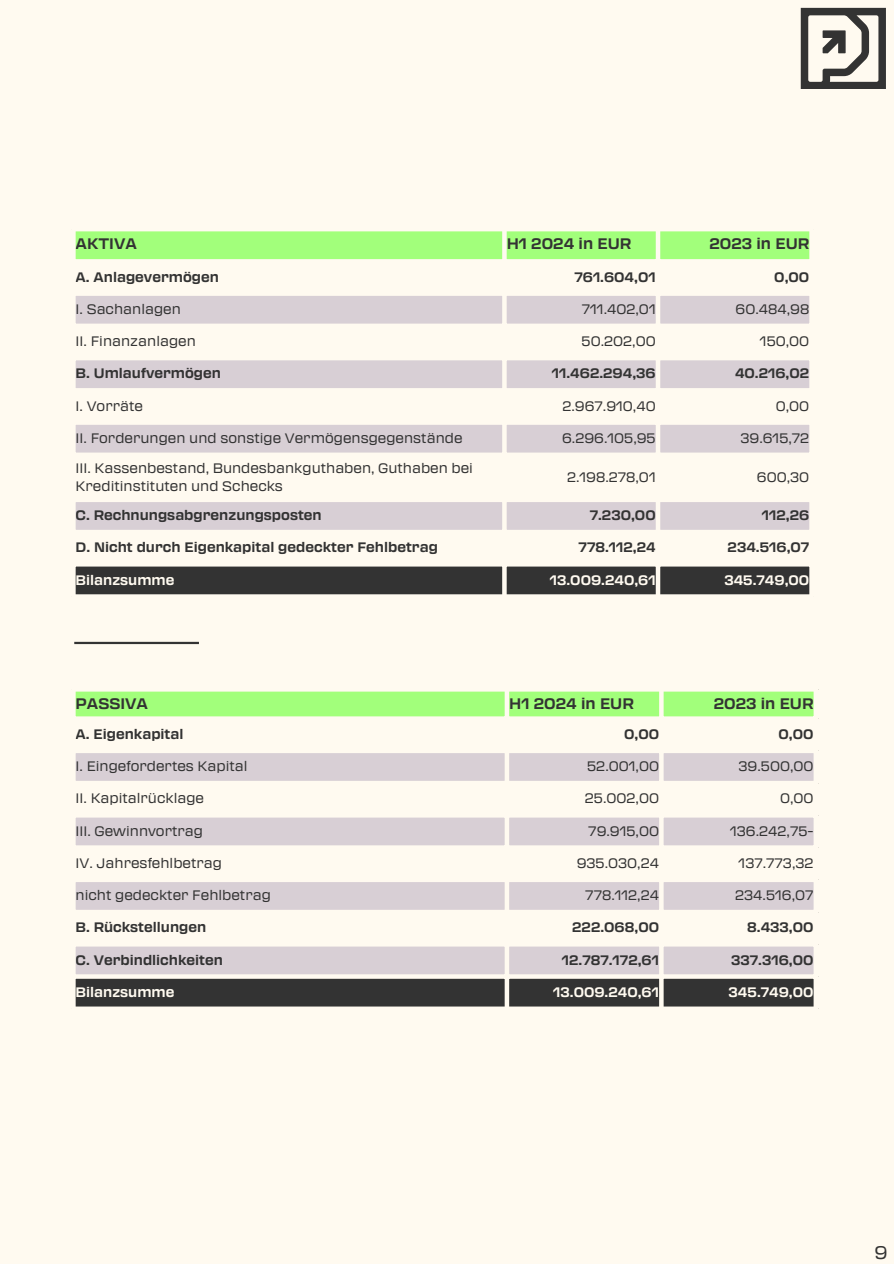
<style>
.page{position:relative;width:894px;height:1264px;background:#fff}
.page>*{position:absolute;margin:0;border:0;box-sizing:border-box;transform-origin:0 0}
.t1{font:18px "Transducer";color:#333}
.t2{font:700 15px "Transducer";color:#333}
.t3{font:13.5px "Transducer";color:#333}
.t4{font:700 13.5px "Transducer";color:#333}
.t5{font:700 13.5px "Transducer";color:#fffaf0}
</style>
<div class="page">
<div style="left:0;top:0;width:893px;height:1263px;background:#fffaf0"></div>
<div style="left:76px;top:231px;width:733px;height:28px;background:#a2ff7b"></div>
<svg style="left:76px;top:296px;width:733px;height:234px;fill:#d8cfd5"></svg>
<div style="left:76px;top:566px;width:733px;height:28px;background:#333"></div>
<hr style="left:502px;top:231px;width:4px;height:363px;background:#fffaf0">
<div style="left:655px;top:231px;width:5px;height:363px;background:#fffaf0"></div>
<div style="left:71px;top:323px;width:742px;height:5px;background:#fffaf0"></div>
<hr style="left:71px;top:356px;width:742px;height:4px;background:#fffaf0">
<hr style="left:71px;top:388px;width:742px;height:4px;background:#fffaf0">
<div style="left:71px;top:420px;width:742px;height:5px;background:#fffaf0"></div>
<div style="left:71px;top:452px;width:742px;height:5px;background:#fffaf0"></div>
<div style="left:71px;top:497px;width:742px;height:5px;background:#fffaf0"></div>
<div style="left:76px;top:691px;width:737px;height:25px;background:#a2ff7b"></div>
<svg style="left:76px;top:753px;width:737px;height:221px;fill:#d8cfd5"></svg>
<div style="left:76px;top:978px;width:737px;height:28px;background:#333"></div>
<div style="left:504px;top:691px;width:5px;height:315px;background:#fffaf0"></div>
<hr style="left:659px;top:691px;width:4px;height:315px;background:#fffaf0">
<div style="left:71px;top:780px;width:746px;height:5px;background:#fffaf0"></div>
<hr style="left:71px;top:813px;width:746px;height:4px;background:#fffaf0">
<svg style="left:76px;top:845px;width:737px;height:4px"></svg>
<div style="left:71px;top:877px;width:746px;height:5px;background:#fffaf0"></div>
<div style="left:71px;top:909px;width:746px;height:5px;background:#fffaf0"></div>
<hr style="left:71px;top:942px;width:746px;height:4px;background:#fffaf0">
<svg style="left:76px;top:974px;width:737px;height:1px"></svg>
<hr style="left:74px;top:642px;width:125px;height:2px;background:#333">
<svg style="left:800px;top:8px;width:85px;height:81px"></svg>
<p class="t2" style="left:76px;top:235px;width:63px">AKTIVA</p>
<p class="t2" style="left:506px;top:235px;width:126px">H1 2024 in EUR</p>
<p class="t2" style="left:709px;top:235px;width:101px">2023 in EUR</p>
<p class="t4" style="left:76px;top:269px;width:145px">A. Anlagevermögen</p>
<p class="t4" style="left:574px;top:269px;width:83px">761.604,01</p>
<p class="t4" style="left:774px;top:269px;width:36px">0,00</p>
<p class="t3" style="left:76px;top:301px;width:107px">I. Sachanlagen</p>
<p class="t3" style="left:581px;top:301px;width:75px">711.402,01</p>
<p class="t3" style="left:735px;top:301px;width:75px">60.484,98</p>
<p class="t3" style="left:76px;top:333px;width:122px">II. Finanzanlagen</p>
<p class="t3" style="left:581px;top:333px;width:76px">50.202,00</p>
<p class="t3" style="left:759px;top:333px;width:51px">150,00</p>
<p class="t4" style="left:76px;top:365px;width:147px">B. Umlaufvermögen</p>
<p class="t4" style="left:551px;top:365px;width:105px">11.462.294,36</p>
<p class="t4" style="left:734px;top:365px;width:76px">40.216,02</p>
<p class="t3" style="left:76px;top:398px;width:69px">I. Vorräte</p>
<p class="t3" style="left:562px;top:398px;width:95px">2.967.910,40</p>
<p class="t3" style="left:775px;top:398px;width:35px">0,00</p>
<p class="t3" style="left:76px;top:430px;width:388px">II. Forderungen und sonstige Vermögensgegenstände</p>
<p class="t3" style="left:562px;top:430px;width:95px">6.296.105,95</p>
<p class="t3" style="left:740px;top:430px;width:70px">39.615,72</p>
<p class="t3" style="left:76px;top:460px;width:399px">III. Kassenbestand, Bundesbankguthaben, Guthaben bei</p>
<p class="t3" style="left:76px;top:478px;width:209px">Kreditinstituten und Schecks</p>
<p class="t3" style="left:567px;top:469px;width:90px">2.198.278,01</p>
<p class="t3" style="left:756px;top:469px;width:54px">600,30</p>
<p class="t4" style="left:76px;top:507px;width:247px">C. Rechnungsabgrenzungsposten</p>
<p class="t4" style="left:589px;top:507px;width:67px">7.230,00</p>
<p class="t4" style="left:761px;top:507px;width:49px">112,26</p>
<p class="t4" style="left:76px;top:539px;width:364px">D. Nicht durch Eigenkapital gedeckter Fehlbetrag</p>
<p class="t4" style="left:578px;top:539px;width:79px">778.112,24</p>
<p class="t4" style="left:727px;top:539px;width:83px">234.516,07</p>
<p class="t5" style="left:76px;top:571px;width:100px">Bilanzsumme</p>
<p class="t5" style="left:549px;top:571px;width:107px">13.009.240,61</p>
<p class="t5" style="left:724px;top:571px;width:86px">345.749,00</p>
<p class="t2" style="left:76px;top:694px;width:74px">PASSIVA</p>
<p class="t2" style="left:509px;top:694px;width:126px">H1 2024 in EUR</p>
<p class="t2" style="left:713px;top:694px;width:101px">2023 in EUR</p>
<p class="t4" style="left:76px;top:726px;width:109px">A. Eigenkapital</p>
<p class="t4" style="left:624px;top:726px;width:36px">0,00</p>
<p class="t4" style="left:778px;top:726px;width:36px">0,00</p>
<p class="t3" style="left:76px;top:758px;width:173px">I. Eingefordertes Kapital</p>
<p class="t3" style="left:587px;top:758px;width:73px">52.001,00</p>
<p class="t3" style="left:738px;top:758px;width:76px">39.500,00</p>
<p class="t3" style="left:76px;top:790px;width:130px">II. Kapitalrücklage</p>
<p class="t3" style="left:584px;top:790px;width:76px">25.002,00</p>
<p class="t3" style="left:779px;top:790px;width:35px">0,00</p>
<p class="t3" style="left:76px;top:822px;width:129px">III. Gewinnvortrag</p>
<p class="t3" style="left:588px;top:822px;width:72px">79.915,00</p>
<p class="t3" style="left:730px;top:822px;width:85px">136.242,75-</p>
<p class="t3" style="left:76px;top:855px;width:148px">IV. Jahresfehlbetrag</p>
<p class="t3" style="left:576px;top:855px;width:84px">935.030,24</p>
<p class="t3" style="left:738px;top:855px;width:76px">137.773,32</p>
<p class="t3" style="left:76px;top:887px;width:197px">nicht gedeckter Fehlbetrag</p>
<p class="t3" style="left:585px;top:887px;width:75px">778.112,24</p>
<p class="t3" style="left:735px;top:887px;width:80px">234.516,07</p>
<p class="t4" style="left:76px;top:919px;width:132px">B. Rückstellungen</p>
<p class="t4" style="left:572px;top:919px;width:88px">222.068,00</p>
<p class="t4" style="left:747px;top:919px;width:68px">8.433,00</p>
<p class="t4" style="left:76px;top:951px;width:149px">C. Verbindlichkeiten</p>
<p class="t4" style="left:561px;top:951px;width:99px">12.787.172,61</p>
<p class="t4" style="left:731px;top:951px;width:84px">337.316,00</p>
<p class="t5" style="left:76px;top:983px;width:100px">Bilanzsumme</p>
<p class="t5" style="left:553px;top:983px;width:107px">13.009.240,61</p>
<p class="t5" style="left:728px;top:983px;width:86px">345.749,00</p>
<p class="t1" style="left:874px;top:1241px;width:15px">9</p>
</div>
